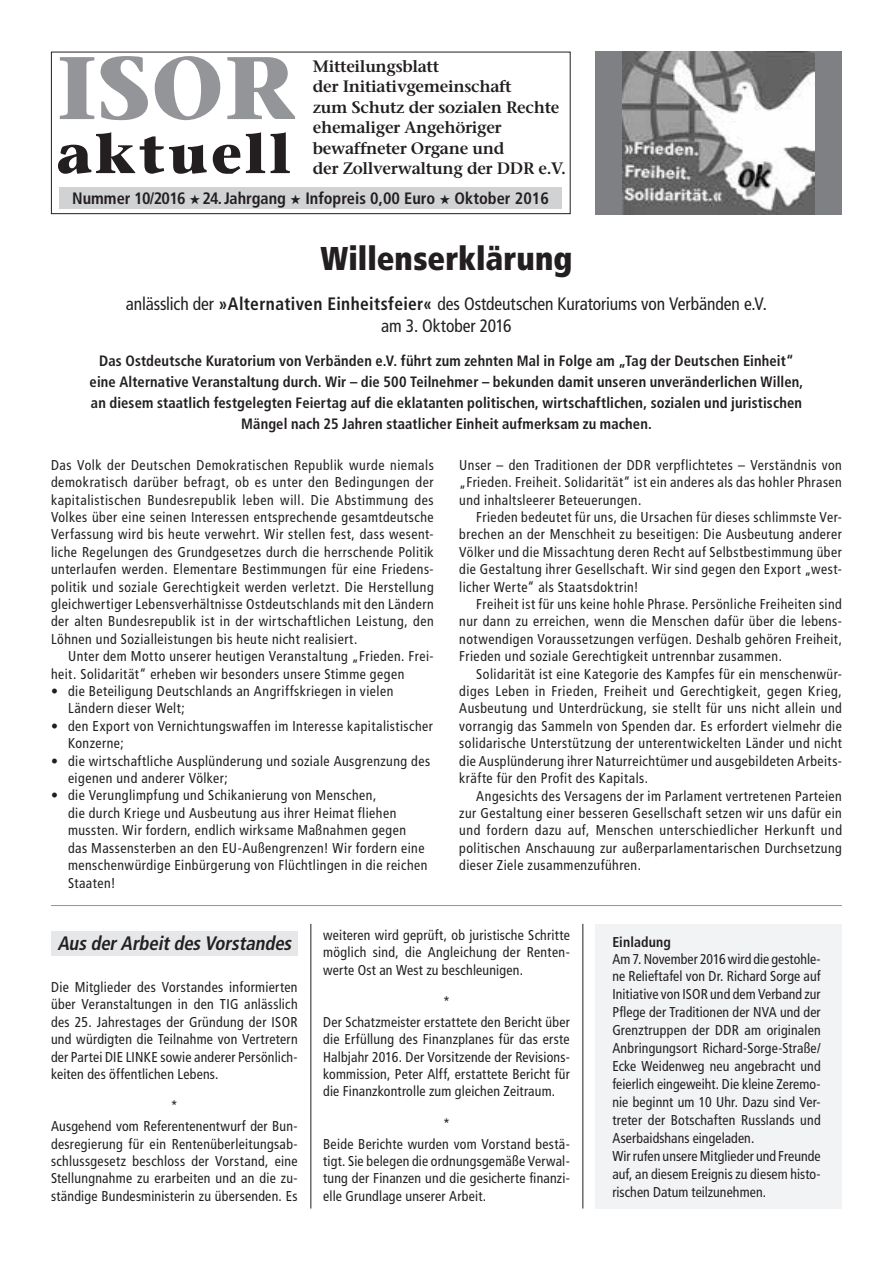
<style>
.page{position:relative;width:893px;height:1263px;background:#fff}
.page>*{position:absolute;margin:0;border:0;box-sizing:border-box;transform-origin:0 0}
.t1{font:700 88.5px "Stone Serif Std";color:#939598}
.t2{font:700 55.5px "Stone Serif Std";letter-spacing:.05em;color:#231f20}
.t3{font:900 condensed 33px "Frutiger LT Std";color:#231f20}
.t4{font:italic 700 condensed 19.5px "Frutiger LT Std";color:#231f20}
.t5{font:condensed 18px/22.5px "Frutiger LT Std";letter-spacing:-.005em;color:#231f20;text-align:center}
.t6{font:600 16.5px/20.5px "Stone Serif Std";letter-spacing:-.02em;color:#231f20}
.t7{font:700 condensed 16.5px "Frutiger LT Std";color:#231f20}
.t8{font:700 condensed 15px/21px "Frutiger LT Std";letter-spacing:.01em;color:#231f20;text-align:center}
.t9{font:condensed 14.25px/17.4px "Frutiger LT Std";letter-spacing:.03em;color:#231f20;text-align:justify}
.t10{font:condensed 14.25px/18px "Frutiger LT Std";letter-spacing:.005em;color:#231f20}
.t11{font:700 condensed 14.25px "Frutiger LT Std";letter-spacing:.01em;color:#231f20}
.s1{font-weight:700}
</style>
<div class="page">
<div style="left:51px;top:52px;width:520px;height:162px;border:1px solid #231f20"></div>
<div style="left:59px;top:187px;width:503px;height:21px;background:#d1d2d4"></div>
<div style="left:595px;top:51px;width:247px;height:164px;background:#7e8083"></div>
<div style="left:595px;top:924px;width:247px;height:284px;background:#f2f3f4"></div>
<div style="left:51px;top:931px;width:247px;height:25px;background:#e6e7e9"></div>
<hr style="left:583px;top:924px;width:1px;height:284px;background:#231f20">
<hr style="left:311px;top:924px;width:1px;height:284px;background:#231f20">
<img style="left:623px;top:51px;width:191px;height:164px">
<hr style="left:51px;top:905px;width:791px;height:1px;background:#939598">
<h1 class="t1" style="left:57px;top:33px;width:239px">ISOR</h1>
<h2 class="t2" style="left:57px;top:119px;width:236px">aktuell</h2>
<p class="t6" style="left:313px;top:56px;width:255px">Mitteilungsblatt<br>der Initiativgemeinschaft<br>zum Schutz der sozialen Rechte ehemaliger Angehöriger bewaffneter Organe und<br>der Zollverwaltung der DDR e.V.</p>
<p class="t7" style="left:72px;top:188px;width:478px">Nummer 10/2016 ★ 24. Jahrgang ★ Infopreis 0,00 Euro ★ Oktober 2016</p>
<h3 class="t3" style="left:320px;top:239px;width:254px">Willenserklärung</h3>
<p class="t5" style="left:126px;top:292px;width:643px">anlässlich der <span class="s1">»Alternativen Einheitsfeier«</span> des Ostdeutschen Kuratoriums von Verbänden e.V. am 3. Oktober 2016</p>
<p class="t8" style="left:90px;top:350px;width:715px">Das Ostdeutsche Kuratorium von Verbänden e.V. führt zum zehnten Mal in Folge am „Tag der Deutschen Einheit“ eine Alternative Veranstaltung durch. Wir – die 500 Teilnehmer – bekunden damit unseren unveränderlichen Willen, an diesem staatlich festgelegten Feiertag auf die eklatanten politischen, wirtschaftlichen, sozialen und juristischen Mängel nach 25 Jahren staatlicher Einheit aufmerksam zu machen.</p>
<p class="t9" style="left:51px;top:456px;width:384px">Das Volk der Deutschen Demokratischen Republik wurde niemals demokratisch darüber befragt, ob es unter den Bedingungen der kapitalistischen Bundesrepublik leben will. Die Abstimmung des Volkes über eine seinen Interessen entsprechende gesamtdeutsche Verfassung wird bis heute verwehrt. Wir stellen fest, dass wesent&shy;liche Regelungen des Grundgesetzes durch die herrschende Politik unterlaufen werden. Elementare Bestimmungen für eine Friedens&shy;politik und soziale Gerechtigkeit werden verletzt. Die Herstellung gleichwertiger Lebensverhältnisse Ostdeutschlands mit den Ländern der alten Bundesrepublik ist in der wirtschaftlichen Leistung, den Löhnen und Sozialleistungen bis heute nicht realisiert.</p>
<p class="t9" style="left:51px;top:648px;width:384px;text-indent:17px">Unter dem Motto unserer heutigen Veranstaltung „Frieden. Frei&shy;heit. Solidarität“ erheben wir besonders unsere Stimme gegen</p>
<p class="t9" style="left:68px;top:682px;width:327px;text-indent:-17px">• die Beteiligung Deutschlands an Angriffskriegen in vielen<br>Ländern dieser Welt;</p>
<p class="t9" style="left:68px;top:717px;width:366px;text-indent:-17px">• den Export von Vernichtungswaffen im Interesse kapitalistischer<br>Konzerne;</p>
<p class="t9" style="left:68px;top:752px;width:364px;text-indent:-17px">• die wirtschaftliche Ausplünderung und soziale Ausgrenzung des eigenen und anderer Völker;</p>
<p class="t9" style="left:68px;top:787px;width:361px;text-align:left;text-indent:-17px">• die Verunglimpfung und Schikanierung von Menschen,<br>die durch Kriege und Ausbeutung aus ihrer Heimat fliehen mussten. Wir fordern, endlich wirksame Maßnahmen gegen das Massensterben an den EU-Außengrenzen! Wir fordern eine menschenwürdige Einbürgerung von Flüchtlingen in die reichen Staaten!</p>
<p class="t9" style="left:459px;top:456px;width:384px">Unser – den Traditionen der DDR verpflichtetes – Verständnis von „Frieden. Freiheit. Solidarität“ ist ein anderes als das hohler Phrasen und inhaltsleerer Beteuerungen.</p>
<p class="t9" style="left:459px;top:508px;width:384px;text-indent:17px">Frieden bedeutet für uns, die Ursachen für dieses schlimmste Ver&shy;brechen an der Menschheit zu beseitigen: Die Ausbeutung anderer Völker und die Missachtung deren Recht auf Selbstbestimmung über die Gestaltung ihrer Gesellschaft. Wir sind gegen den Export „west&shy;licher Werte“ als Staatsdoktrin!</p>
<p class="t9" style="left:459px;top:595px;width:384px;text-indent:17px">Freiheit ist für uns keine hohle Phrase. Persönliche Freiheiten sind nur dann zu erreichen, wenn die Menschen dafür über die lebens&shy;notwendigen Voraussetzungen verfügen. Deshalb gehören Freiheit, Frieden und soziale Gerechtigkeit untrennbar zusammen.</p>
<p class="t9" style="left:459px;top:665px;width:384px;text-indent:17px">Solidarität ist eine Kategorie des Kampfes für ein menschenwür&shy;diges Leben in Frieden, Freiheit und Gerechtigkeit, gegen Krieg, Ausbeutung und Unterdrückung, sie stellt für uns nicht allein und vorrangig das Sammeln von Spenden dar. Es erfordert vielmehr die solidarische Unterstützung der unterentwickelten Länder und nicht die Ausplünderung ihrer Naturreichtümer und ausgebildeten Arbeits&shy;kräfte für den Profit des Kapitals.</p>
<p class="t9" style="left:459px;top:787px;width:384px;text-indent:17px">Angesichts des Versagens der im Parlament vertretenen Parteien zur Gestaltung einer besseren Gesellschaft setzen wir uns dafür ein und fordern dazu auf, Menschen unterschiedlicher Herkunft und politischen Anschauung zur außerparlamentarischen Durchsetzung dieser Ziele zusammenzuführen.</p>
<h3 class="t4" style="left:57px;top:932px;width:240px">AusderArbeitdesVorstandes</h3>
<p class="t9" style="left:51px;top:978px;width:248px">Die Mitglieder des Vorstandes informierten über Veranstaltungen in den TIG anlässlich des 25. Jahrestages der Gründung der ISOR und würdigten die Teilnahme von Vertretern der Partei DIE LINKE sowie anderer Persönlich&shy;keiten des öffentlichen Lebens.</p>
<p class="t9" style="left:51px;top:1096px;width:248px;line-height:19.8px;text-align:center">*<br>Ausgehend vom Referentenentwurf der Bun-</p>
<p class="t9" style="left:51px;top:1135px;width:248px">desregierung für ein Rentenüberleitungsab&shy;schlussgesetz beschloss der Vorstand, eine Stellungnahme zu erarbeiten und an die zu&shy;ständige Bundesministerin zu übersenden. Es</p>
<p class="t9" style="left:323px;top:926px;width:248px">weiteren wird geprüft, ob juristische Schritte möglich sind, die Angleichung der Renten&shy;werte Ost an West zu beschleunigen.</p>
<p class="t9" style="left:323px;top:992px;width:248px;line-height:19.8px;text-align:center">*<br>Der Schatzmeister erstattete den Bericht über</p>
<p class="t9" style="left:323px;top:1030px;width:248px">die Erfüllung des Finanzplanes für das erste Halbjahr 2016. Der Vorsitzende der Revisions&shy;kommission, Peter Alff, erstattete Bericht für die Finanzkontrolle zum gleichen Zeitraum.</p>
<p class="t9" style="left:323px;top:1114px;width:248px;line-height:19.8px;text-align:center">*<br>Beide Berichte wurden vom Vorstand bestä-</p>
<p class="t9" style="left:323px;top:1152px;width:248px">tigt. Sie belegen die ordnungsgemäße Verwal&shy;tung der Finanzen und die gesicherte finanzi&shy;elle Grundlage unserer Arbeit.</p>
<p class="t11" style="left:612px;top:933px;width:60px">Einladung</p>
<p class="t10" style="left:612px;top:950px;width:210px">Am 7. November 2016 wird die gestohle&shy;ne Relieftafel von Dr. Richard Sorge auf Initiative von ISOR und dem Verband zur Pflege der Traditionen der NVA und der Grenztruppen der DDR am originalen Anbringungsort Richard-Sorge-Straße/ Ecke Weidenweg neu angebracht und feierlich eingeweiht. Die kleine Zeremo&shy;nie beginnt um 10 Uhr. Dazu sind Ver&shy;treter der Botschaften Russlands und Aserbaidshans eingeladen.<br>Wir rufen unsere Mitglieder und Freunde auf, an diesem Ereignis zu diesem histo&shy;rischen Datum teilzunehmen.</p>
</div>
